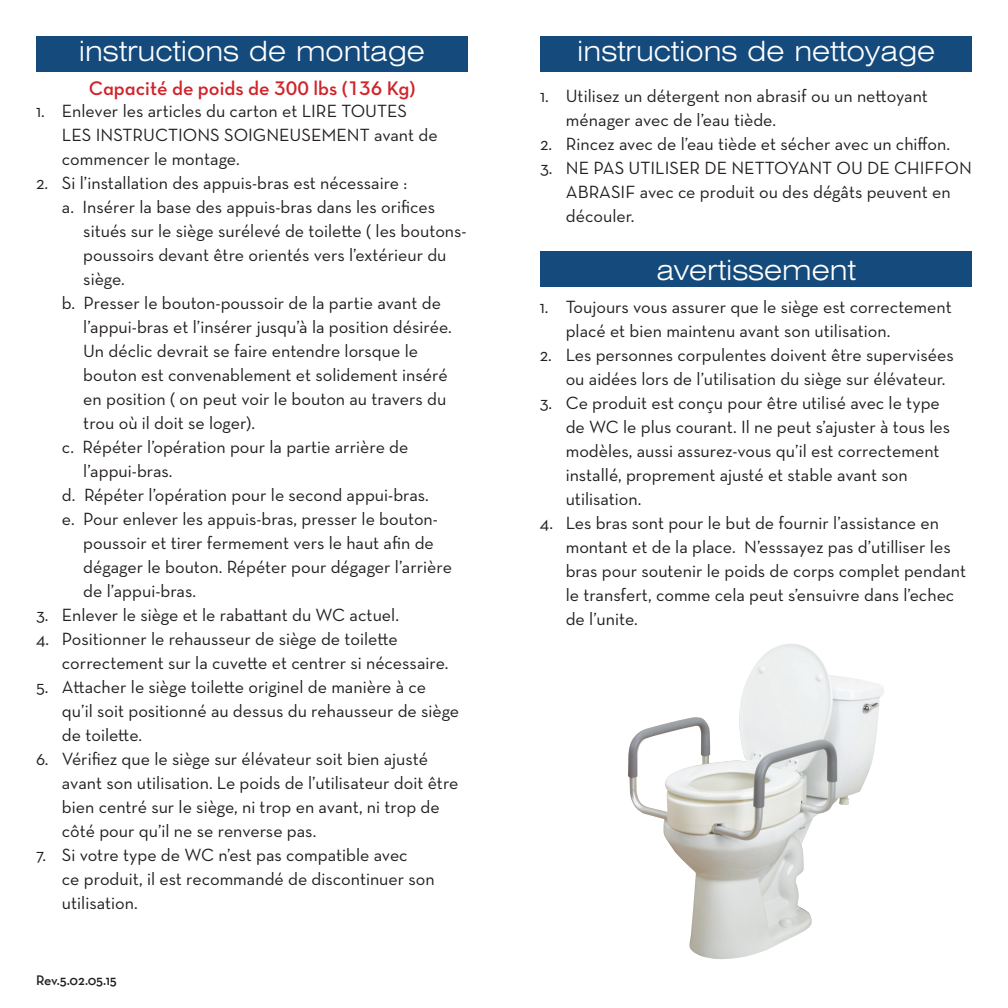
<style>
.page{position:relative;width:1008px;height:1008px;background:#fff}
.page>*{position:absolute;margin:0;border:0;box-sizing:border-box;transform-origin:0 0}
.t1{font:300 expanded 28px "Swiss 721 BT";color:#fff}
.t2{font:20px "Neutra Text TFPS Demi Alt";color:#d1232a}
.t3{font:18px/24px "Neutraface Text";color:#231f20}
.t4{font:14px "Neutraface Text TT Demi Alt";letter-spacing:-.015em;color:#231f20}
</style>
<div class="page">
<div style="left:36px;top:36px;width:432px;height:35px;background:#144a7c"></div>
<div style="left:540px;top:36px;width:432px;height:35px;background:#144a7c"></div>
<img style="left:628px;top:644px;width:256px;height:315px">
<div style="left:540px;top:252px;width:432px;height:35px;background:#144a7c"></div>
<h1 class="t1" style="left:79px;top:35px;width:348px">instructions de montage</h1>
<p class="t3" style="left:62px;top:99px;width:377px;text-indent:-26px">1. Enlever les articles du carton et LIRE TOUTES<br>LES INSTRUCTIONS SOIGNEUSEMENT avant de commencer le montage.</p>
<p class="t3" style="left:36px;top:171px;width:373px">2. Si l’installation des appuis-bras est nécessaire :</p>
<p class="t3" style="left:62px;top:195px;width:375px">a. Insérer la base des appuis-bras dans les orifices</p>
<p class="t3" style="left:83px;top:219px;width:385px">situés sur le siège surélevé de toilette ( les boutons-</p>
<p class="t3" style="left:83px;top:243px;width:365px">poussoirs devant être orientés vers l’extérieur du</p>
<p class="t3" style="left:83px;top:267px;width:43px">siège.</p>
<p class="t3" style="left:62px;top:291px;width:381px">b. Presser le bouton-poussoir de la partie avant de</p>
<p class="t3" style="left:83px;top:315px;width:370px">l’appui-bras et l’insérer jusqu’à la position désirée.</p>
<p class="t3" style="left:83px;top:339px;width:336px">Un déclic devrait se faire entendre lorsque le</p>
<p class="t3" style="left:83px;top:363px;width:366px">bouton est convenablement et solidement inséré</p>
<p class="t3" style="left:83px;top:387px;width:365px">en position ( on peut voir le bouton au travers du</p>
<p class="t3" style="left:83px;top:411px;width:173px">trou où il doit se loger).</p>
<p class="t3" style="left:62px;top:435px;width:348px">c. Répéter l’opération pour la partie arrière de</p>
<p class="t3" style="left:83px;top:459px;width:91px">l’appui-bras.</p>
<p class="t3" style="left:62px;top:483px;width:368px">d. Répéter l’opération pour le second appui-bras.</p>
<p class="t3" style="left:62px;top:507px;width:378px">e. Pour enlever les appuis-bras, presser le bouton-</p>
<p class="t3" style="left:83px;top:531px;width:352px">poussoir et tirer fermement vers le haut afin de</p>
<p class="t3" style="left:83px;top:555px;width:370px">dégager le bouton. Répéter pour dégager l’arrière</p>
<p class="t3" style="left:83px;top:579px;width:114px">de l’appui-bras.</p>
<p class="t3" style="left:36px;top:603px;width:364px">3. Enlever le siège et le rabattant du WC actuel.</p>
<p class="t3" style="left:62px;top:627px;width:388px;text-indent:-26px">4. Positionner le rehausseur de siège de toilette correctement sur la cuvette et centrer si nécessaire.</p>
<p class="t3" style="left:62px;top:675px;width:399px;text-indent:-26px">5. Attacher le siège toilette originel de manière à ce qu’il soit positionné au dessus du rehausseur de siège de toilette.</p>
<p class="t3" style="left:62px;top:747px;width:398px;text-indent:-26px">6. Vérifiez que le siège sur élévateur soit bien ajusté avant son utilisation. Le poids de l’utilisateur doit être bien centré sur le siège, ni trop en avant, ni trop de côté pour qu’il ne se renverse pas.</p>
<p class="t3" style="left:62px;top:843px;width:374px;text-indent:-26px">7. Si votre type de WC n’est pas compatible avec<br>ce produit, il est recommandé de discontinuer son utilisation.</p>
<p class="t2" style="left:89px;top:76px;width:328px">Capacité de poids de 300 lbs (136 Kg)</p>
<p class="t4" style="left:36px;top:971px;width:82px">Rev.5.02.05.15</p>
<h1 class="t1" style="left:577px;top:35px;width:360px">instructions de nettoyage</h1>
<p class="t3" style="left:566px;top:84px;width:364px;text-indent:-26px">1. Utilisez un détergent non abrasif ou un nettoyant ménager avec de l’eau tiède.</p>
<p class="t3" style="left:540px;top:132px;width:412px">2. Rincez avec de l’eau tiède et sécher avec un chiffon.</p>
<p class="t3" style="left:566px;top:156px;width:407px;text-indent:-26px">3. NE PAS UTILISER DE NETTOYANT OU DE CHIFFON<br>ABRASIF avec ce produit ou des dégâts peuvent en découler.</p>
<h1 class="t1" style="left:656px;top:253px;width:201px">avertissement</h1>
<p class="t3" style="left:566px;top:295px;width:388px;text-indent:-26px">1. Toujours vous assurer que le siège est correctement placé et bien maintenu avant son utilisation.</p>
<p class="t3" style="left:566px;top:343px;width:390px;text-indent:-26px">2. Les personnes corpulentes doivent être supervisées ou aidées lors de l’utilisation du siège sur élévateur.</p>
<p class="t3" style="left:566px;top:391px;width:386px;text-indent:-26px">3. Ce produit est conçu pour être utilisé avec le type de WC le plus courant. Il ne peut s’ajuster à tous les modèles, aussi assurez-vous qu’il est correctement installé, proprement ajusté et stable avant son utilisation.</p>
<p class="t3" style="left:566px;top:510px;width:402px;text-indent:-26px">4. Les bras sont pour le but de fournir l’assistance en montant et de la place. N’esssayez pas d’utilliser les bras pour soutenir le poids de corps complet pendant le transfert, comme cela peut s’ensuivre dans l’echec de l’unite.</p>
</div>
